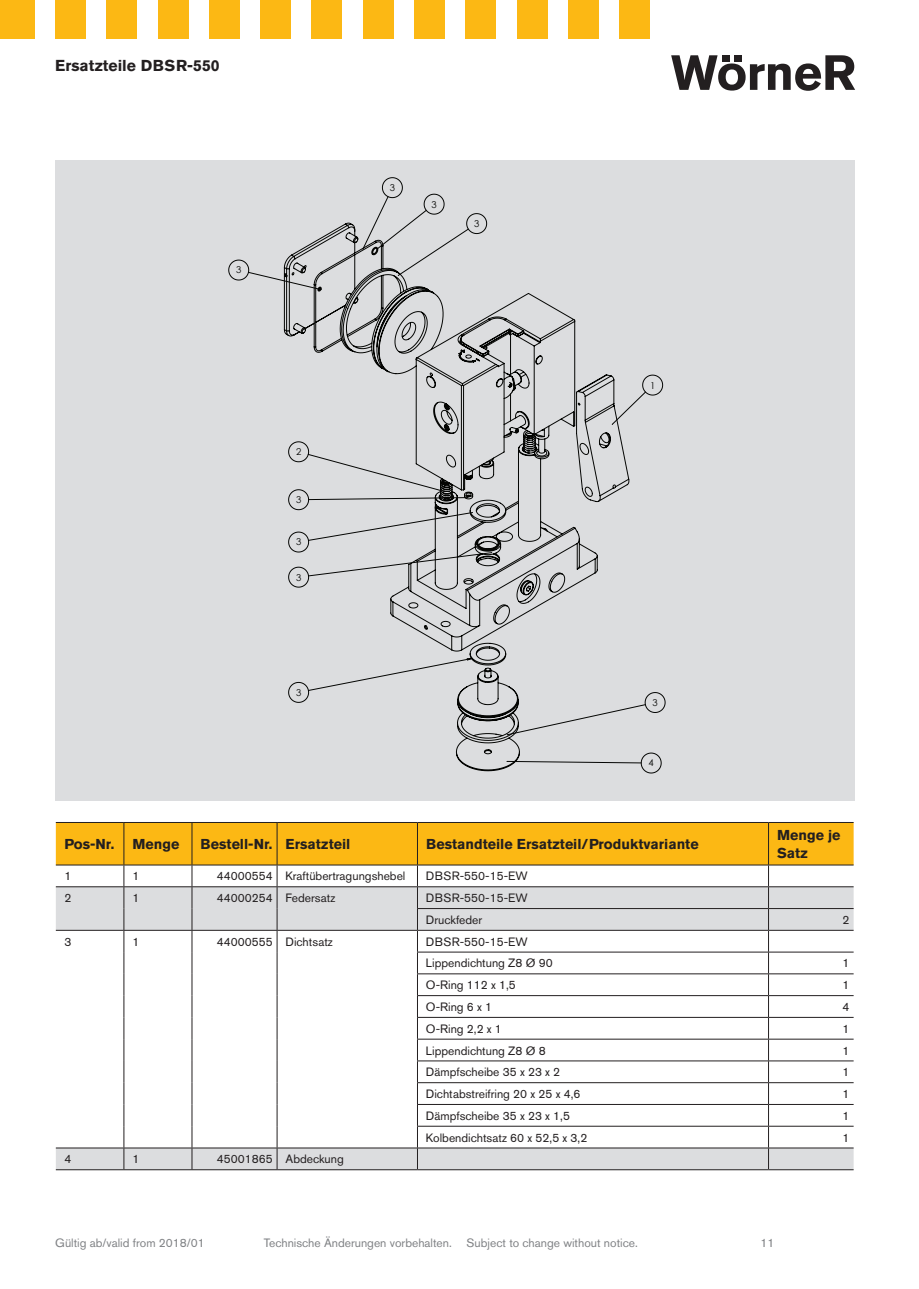
<style>
.page{position:relative;width:919px;height:1289px;background:#fff}
.page>*{position:absolute;margin:0;border:0;box-sizing:border-box;transform-origin:0 0}
.t1{font:700 15.75px "Akzidenz Grotesk BE";color:#231f20}
.t2{font:700 14.25px/17.7px "Akzidenz Grotesk BE";color:#231f20}
.t3{font:12px/21.8px "Akzidenz Grotesk BE";color:#231f20}
.t4{font:12px "Akzidenz Grotesk BE";color:#808285}
.t5{font:9.45px "Century Gothic";color:#040503}
</style>
<div class="page">
<svg style="left:671px;top:55px;width:184px;height:36px"></svg>
<div style="left:0;top:0;width:34px;height:38px;background:#fcb814"></div>
<div style="left:55px;top:0;width:30px;height:38px;background:#fcb814"></div>
<div style="left:107px;top:0;width:30px;height:38px;background:#fcb814"></div>
<div style="left:158px;top:0;width:30px;height:38px;background:#fcb814"></div>
<div style="left:209px;top:0;width:30px;height:38px;background:#fcb814"></div>
<div style="left:260px;top:0;width:31px;height:38px;background:#fcb814"></div>
<div style="left:312px;top:0;width:30px;height:38px;background:#fcb814"></div>
<div style="left:363px;top:0;width:30px;height:38px;background:#fcb814"></div>
<div style="left:414px;top:0;width:30px;height:38px;background:#fcb814"></div>
<div style="left:466px;top:0;width:30px;height:38px;background:#fcb814"></div>
<div style="left:517px;top:0;width:30px;height:38px;background:#fcb814"></div>
<div style="left:568px;top:0;width:30px;height:38px;background:#fcb814"></div>
<div style="left:619px;top:0;width:31px;height:38px;background:#fcb814"></div>
<div style="left:55px;top:160px;width:799px;height:640px;background:#dcdddf"></div>
<hr style="left:124px;top:1169px;width:68px;height:1px;background:#231f20">
<hr style="left:192px;top:1169px;width:85px;height:1px;background:#231f20">
<hr style="left:277px;top:1169px;width:140px;height:1px;background:#231f20">
<hr style="left:417px;top:1169px;width:351px;height:1px;background:#231f20">
<hr style="left:768px;top:1169px;width:85px;height:1px;background:#231f20">
<svg style="left:56px;top:822px;width:797px;height:347px"></svg>
<hr style="left:56px;top:1169px;width:68px;height:1px;background:#231f20">
<hr style="left:56px;top:822px;width:68px;height:1px;background:#231f20">
<hr style="left:123px;top:822px;width:1px;height:42px;background:#231f20">
<hr style="left:56px;top:864px;width:68px;height:1px;background:#231f20">
<hr style="left:768px;top:822px;width:85px;height:1px;background:#231f20">
<hr style="left:768px;top:822px;width:1px;height:42px;background:#231f20">
<hr style="left:768px;top:864px;width:85px;height:1px;background:#231f20">
<svg style="left:284px;top:222px;width:345px;height:549px"></svg>
<h1 class="t1" style="left:55px;top:57px;width:166px">Ersatzteile DBSR-550</h1>
<p class="t5" style="left:236px;top:263px;width:7px">3</p>
<p class="t5" style="left:296px;top:445px;width:7px">2</p>
<p class="t5" style="left:296px;top:493px;width:7px">3</p>
<p class="t5" style="left:296px;top:535px;width:7px">3</p>
<p class="t5" style="left:296px;top:570px;width:7px">3</p>
<p class="t5" style="left:296px;top:685px;width:7px">3</p>
<p class="t5" style="left:390px;top:181px;width:7px">3</p>
<p class="t5" style="left:431px;top:197px;width:7px">3</p>
<p class="t5" style="left:474px;top:217px;width:7px">3</p>
<p class="t5" style="left:650px;top:378px;width:7px">1</p>
<p class="t5" style="left:652px;top:696px;width:7px">3</p>
<p class="t5" style="left:648px;top:756px;width:7px">4</p>
<p class="t2" style="left:64px;top:835px;width:51px">Pos-Nr.</p>
<p class="t2" style="left:132px;top:835px;width:48px">Menge</p>
<p class="t2" style="left:200px;top:835px;width:151px">Bestell-Nr. Ersatzteil</p>
<p class="t2" style="left:426px;top:835px;width:274px">Bestandteile Ersatzteil/Produktvariante</p>
<p class="t2" style="left:777px;top:826px;width:65px">Menge je<br>Satz</p>
<p class="t3" style="left:64px;top:865px;width:8px">1</p>
<p class="t3" style="left:132px;top:865px;width:8px">1</p>
<p class="t3" style="left:217px;top:865px;width:190px">44000554 Kraftübertragungshebel</p>
<p class="t3" style="left:426px;top:865px;width:103px">DBSR-550-15-EW</p>
<p class="t3" style="left:64px;top:887px;width:8px">2</p>
<p class="t3" style="left:132px;top:887px;width:8px">1</p>
<p class="t3" style="left:217px;top:887px;width:120px">44000254 Federsatz</p>
<p class="t3" style="left:426px;top:887px;width:103px">DBSR-550-15-EW<br>Druckfeder</p>
<p class="t3" style="left:842px;top:908px;width:8px">2</p>
<p class="t3" style="left:64px;top:930px;width:8px">3</p>
<p class="t3" style="left:132px;top:930px;width:8px">1</p>
<p class="t3" style="left:217px;top:930px;width:117px">44000555 Dichtsatz</p>
<p class="t3" style="left:426px;top:930px;width:128px">DBSR-550-15-EW<br>Lippendichtung Z8 Ø 90</p>
<p class="t3" style="left:842px;top:952px;width:8px">1</p>
<p class="t3" style="left:64px;top:1148px;width:8px">4</p>
<p class="t3" style="left:132px;top:1148px;width:8px">1</p>
<p class="t3" style="left:217px;top:1148px;width:128px">45001865 Abdeckung</p>
<p class="t3" style="left:426px;top:974px;width:91px">O-Ring 112 x 1,5</p>
<p class="t3" style="left:842px;top:974px;width:8px">1</p>
<p class="t3" style="left:426px;top:995px;width:68px">O-Ring 6 x 1</p>
<p class="t3" style="left:842px;top:995px;width:8px">4</p>
<p class="t3" style="left:426px;top:1017px;width:77px">O-Ring 2,2 x 1</p>
<p class="t3" style="left:842px;top:1017px;width:8px">1</p>
<p class="t3" style="left:426px;top:1039px;width:121px">Lippendichtung Z8 Ø 8</p>
<p class="t3" style="left:842px;top:1039px;width:8px">1</p>
<p class="t3" style="left:426px;top:1061px;width:136px">Dämpfscheibe 35 x 23 x 2</p>
<p class="t3" style="left:842px;top:1061px;width:8px">1</p>
<p class="t3" style="left:426px;top:1082px;width:156px">Dichtabstreifring 20 x 25 x 4,6</p>
<p class="t3" style="left:842px;top:1082px;width:8px">1</p>
<p class="t3" style="left:426px;top:1104px;width:145px">Dämpfscheibe 35 x 23 x 1,5</p>
<p class="t3" style="left:842px;top:1104px;width:8px">1</p>
<p class="t3" style="left:426px;top:1126px;width:163px">Kolbendichtsatz 60 x 52,5 x 3,2</p>
<p class="t3" style="left:842px;top:1126px;width:8px">1</p>
<p class="t4" style="left:55px;top:1235px;width:151px">Gültig ab/valid from 2018/01</p>
<p class="t4" style="left:264px;top:1235px;width:375px">Technische Änderungen vorbehalten. Subject to change without notice.</p>
<p class="t4" style="left:760px;top:1235px;width:15px">11</p>
</div>
